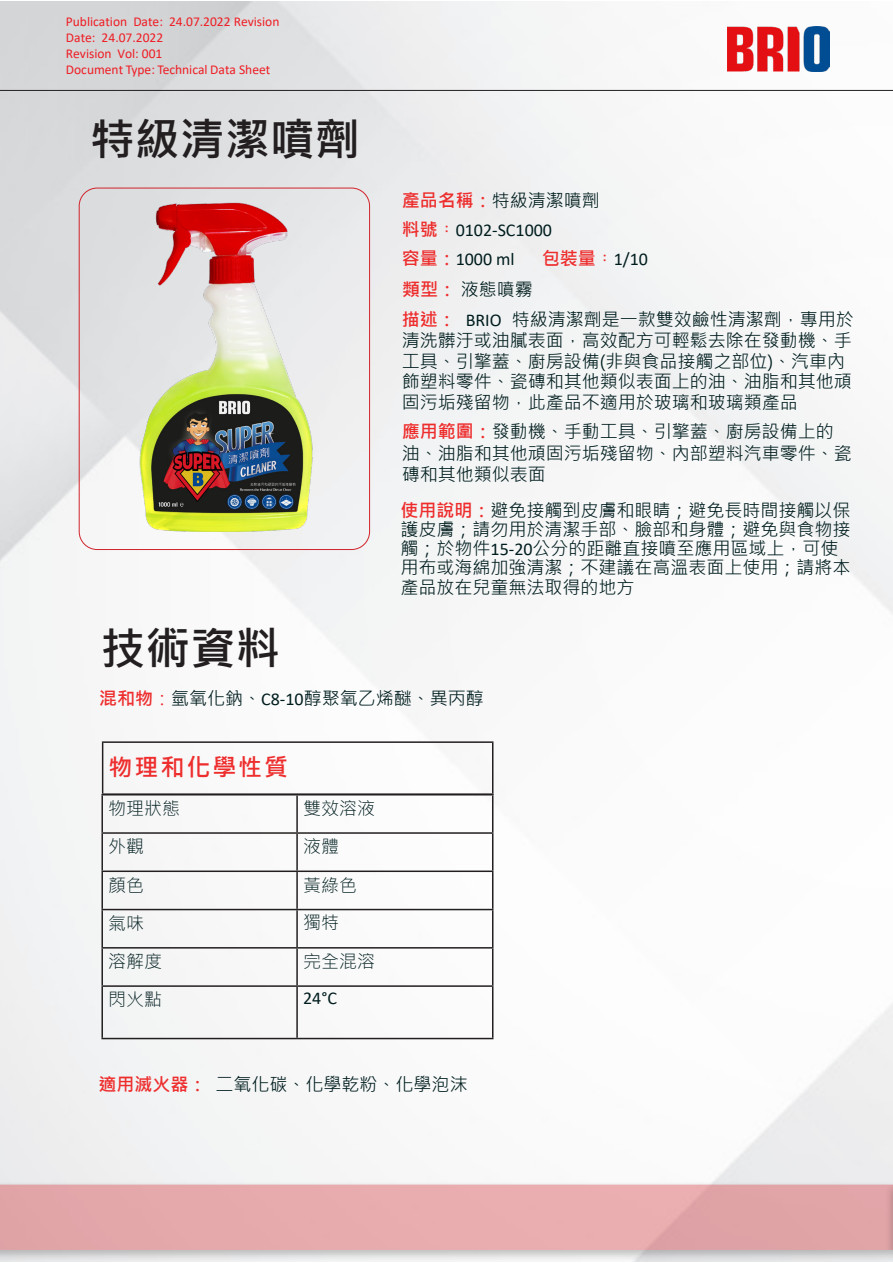
<style>
.page{position:relative;width:893px;height:1263px;background:#fff}
.page>*{position:absolute;margin:0;border:0;box-sizing:border-box;transform-origin:0 0}
.t1{font:700 45px "Microsoft Jheng Hei";color:#231f20}
.Paragraf_Stili_1{font:700 24px "Microsoft Jheng Hei";letter-spacing:.08em;color:#ee2d2d}
.t2{font:18px/19.2px "Microsoft Jheng Hei";color:#001d1e}
.t3{font:18px/29.4px "Calibri";color:#001d1e}
.t4{font:300 18px "Microsoft Jheng Hei";color:#001d1e}
.t5{font:13.5px/16.2px "Calibri";color:#ee1d23}
.s1{font-family:"Microsoft Jheng Hei";font-weight:700;color:#ee2d2d}
.s2{font-family:"Microsoft Jheng Hei"}
.s3{font-family:"Adobe Ming Std";font-weight:300;color:#ee2d2d}
.s4{font-weight:700;color:#ee2d2d}
.s5{font-family:"Calibri"}
.s6{color:#ee2d2d}
</style>
<div class="page">
<img style="left:0;top:1px;width:893px;height:1179px">
<hr style="left:0;top:90px;width:893px;height:1px;background:#231f20">
<img style="left:728px;top:27px;width:101px;height:44px">
<div style="left:0;top:1180px;width:893px;height:82px;background:#231f20;opacity:.75"></div>
<div style="left:0;top:1184px;width:884px;height:66px;background:#e5a9ac"></div>
<div style="left:884px;top:1181px;width:9px;height:81px;background:#231f20;opacity:.75"></div>
<svg style="left:892px;top:1185px;width:1px;height:65px"></svg>
<img style="left:105px;top:190px;width:239px;height:358px">
<div style="left:79px;top:188px;width:291px;height:362px;border:1px solid #d1232a;border-radius:18px"></div>
<hr style="left:101px;top:794px;width:196px;height:1px;background:#231f20">
<hr style="left:101px;top:795px;width:2px;height:37px;background:#231f20">
<hr style="left:296px;top:795px;width:2px;height:37px;background:#231f20">
<hr style="left:492px;top:795px;width:1px;height:37px;background:#231f20">
<hr style="left:101px;top:832px;width:196px;height:2px;background:#231f20">
<hr style="left:101px;top:834px;width:2px;height:36px;background:#231f20">
<hr style="left:297px;top:832px;width:196px;height:2px;background:#231f20">
<hr style="left:296px;top:834px;width:2px;height:36px;background:#231f20">
<hr style="left:492px;top:834px;width:1px;height:36px;background:#231f20">
<hr style="left:101px;top:870px;width:196px;height:2px;background:#231f20">
<hr style="left:101px;top:872px;width:2px;height:37px;background:#231f20">
<hr style="left:297px;top:870px;width:196px;height:2px;background:#231f20">
<hr style="left:296px;top:872px;width:2px;height:37px;background:#231f20">
<hr style="left:492px;top:872px;width:1px;height:37px;background:#231f20">
<hr style="left:101px;top:909px;width:196px;height:1px;background:#231f20">
<hr style="left:101px;top:910px;width:2px;height:37px;background:#231f20">
<hr style="left:297px;top:909px;width:196px;height:1px;background:#231f20">
<hr style="left:296px;top:910px;width:2px;height:37px;background:#231f20">
<hr style="left:492px;top:910px;width:1px;height:37px;background:#231f20">
<hr style="left:101px;top:947px;width:196px;height:1px;background:#231f20">
<hr style="left:101px;top:948px;width:2px;height:37px;background:#231f20">
<hr style="left:297px;top:947px;width:196px;height:1px;background:#231f20">
<hr style="left:296px;top:948px;width:2px;height:37px;background:#231f20">
<hr style="left:492px;top:948px;width:1px;height:37px;background:#231f20">
<hr style="left:101px;top:985px;width:196px;height:2px;background:#231f20">
<hr style="left:101px;top:987px;width:2px;height:51px;background:#231f20">
<hr style="left:297px;top:985px;width:196px;height:2px;background:#231f20">
<hr style="left:296px;top:987px;width:2px;height:51px;background:#231f20">
<hr style="left:492px;top:987px;width:1px;height:51px;background:#231f20">
<hr style="left:101px;top:1038px;width:196px;height:1px;background:#231f20">
<hr style="left:297px;top:1038px;width:196px;height:1px;background:#231f20">
<hr style="left:102px;top:741px;width:391px;height:2px;background:#231f20">
<hr style="left:102px;top:743px;width:1px;height:50px;background:#231f20">
<hr style="left:492px;top:743px;width:1px;height:50px;background:#231f20">
<hr style="left:102px;top:793px;width:391px;height:2px;background:#231f20">
<p class="t5" style="left:66px;top:13px;width:215px">Publication Date: 24.07.2022 Revision<br>Date: 24.07.2022<br>Revision Vol: 001<br>Document Type: Technical Data Sheet</p>
<p class="t1" style="left:90px;top:111px;width:272px">特級清潔噴劑</p>
<p class="t1" style="left:100px;top:620px;width:182px">技術資料</p>
<p class="t3" style="left:402px;top:185px;width:199px"><span class="s1">產品名稱：</span><span class="s2">特級清潔噴劑</span><span class="s1">料號</span><span class="s3">：</span>0102-SC1000<br><span class="s1">容量：</span>1000 ml</p>
<p class="t3" style="left:542px;top:244px;width:108px"><span class="s1">包裝量</span><span class="s3">：</span>1/10</p>
<p class="t2" style="left:402px;top:274px;width:453px;line-height:30.3px"><span class="s4">類型：</span>液態噴霧<br><span class="s4">描述：</span> <span class="s5">BRIO</span> 特級清潔劑是一款雙效鹼性清潔劑，專用於</p>
<p class="t2" style="left:402px;top:330px;width:451px;line-height:20.5px">清洗髒汙或油膩表面，高效配方可輕鬆去除在發動機、手工具、引擎蓋、廚房設備(非與食品接觸之部位)、汽車內飾塑料零件、瓷磚和其他類似表面上的油、油脂和其他頑固污垢殘留物，此產品不適用於玻璃和玻璃類產品</p>
<p class="t2" style="left:402px;top:421px;width:451px;line-height:21px"><span class="s4">應用範圍：</span>發動機、手動工具、引擎蓋、廚房設備上的油、油脂和其他頑固污垢殘留物、內部塑料汽車零件、瓷磚和其他類似表面</p>
<p class="t2" style="left:401px;top:501px;width:451px"><span class="s4">使用說明：</span>避免接觸到皮膚和眼睛；避免長時間接觸以保護皮膚；請勿用於清潔手部、臉部和身體；避免與食物接觸；於物件<span class="s5">15-20</span>公分的距離直接噴至應用區域上，可使用布或海綿加強清潔；不建議在高溫表面上使用；請將本產品放在兒童無法取得的地方</p>
<p class="t2" style="left:99px;top:689px;width:386px"><span class="s4">混和物</span><span class="s6">：</span>氫氧化鈉、<span class="s5">C8-10</span>醇聚氧乙烯醚、異丙醇</p>
<p class="Paragraf_Stili_1" style="left:109px;top:752px;width:181px">物理和化學性質</p>
<p class="t4" style="left:108px;top:797px;width:73px">物理狀態</p>
<p class="t4" style="left:303px;top:797px;width:73px">雙效溶液</p>
<p class="t4" style="left:108px;top:835px;width:37px">外觀</p>
<p class="t4" style="left:303px;top:835px;width:37px">液體</p>
<p class="t4" style="left:108px;top:874px;width:37px">顏色</p>
<p class="t4" style="left:303px;top:874px;width:55px">黃綠色</p>
<p class="t4" style="left:108px;top:912px;width:37px">氣味</p>
<p class="t4" style="left:303px;top:911px;width:37px">獨特</p>
<p class="t4" style="left:108px;top:950px;width:55px">溶解度</p>
<p class="t4" style="left:303px;top:950px;width:73px">完全混溶</p>
<p class="t4" style="left:108px;top:988px;width:55px">閃火點</p>
<p class="t3" style="left:303px;top:983px;width:35px">24°C</p>
<p class="t2" style="left:99px;top:1074px;width:371px"><span class="s4">適用滅火器：</span>二氧化碳、化學乾粉、化學泡沫</p>
</div>
